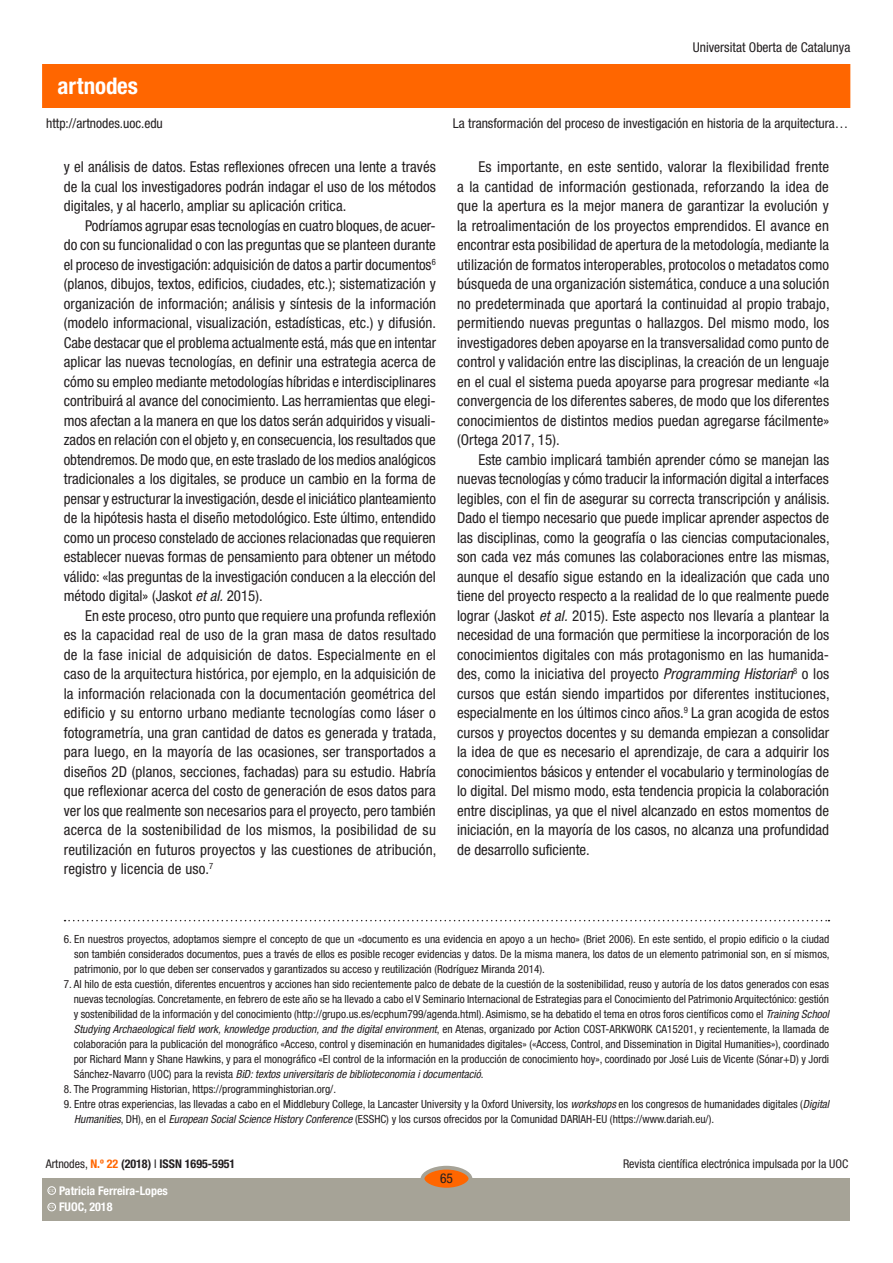
<style>
.page{position:relative;width:893px;height:1263px;background:#fff}
.page>*{position:absolute;margin:0;border:0;box-sizing:border-box;transform-origin:0 0}
.t1{font:700 condensed 22.95px "Helvetica Neue LT Std";color:#fff}
.text_general{font:condensed 15px/19.5px "Helvetica Neue LT Std";color:#231f20;text-align:justify}
.t2{font:condensed 13.5px "Helvetica Neue LT Std";color:#231f20}
.t3{font:condensed 12px "Helvetica Neue LT Std";color:#231f20}
.t4{font:700 condensed 12px "Helvetica Neue LT Std";color:#231f20}
.t5{font:700 condensed 12px "Helvetica Neue LT Std";color:#fff}
._05_NOTASRESTO{font:condensed 11.25px/15px "Helvetica Neue LT Std";color:#231f20;text-align:justify}
._04_NOTAS1{font:condensed 11.25px/15px "Helvetica Neue LT Std";color:#231f20;text-align:justify}
.t6{font:600 3.9px "Adobe Caslon Pro";color:#fff}
.s1{font-style:italic}
.s2{font-weight:400}
.s3{color:#f60}
</style>
<div class="page">
<div style="left:43px;top:65px;width:807px;height:42px;background:#f60"></div>
<div style="left:43px;top:1178px;width:807px;height:42px;background:#a6a397"></div>
<div style="left:422px;top:1168px;width:48px;height:21px;background:#f60;border-radius:50%"></div>
<div style="left:421px;top:1166px;width:51px;height:25px;border:4px solid #a6a397;border-radius:50%"></div>
<div style="left:48px;top:1203px;width:8px;height:8px;border:1px solid #fff;border-radius:50%"></div>
<div style="left:48px;top:1186px;width:8px;height:8px;border:1px solid #fff;border-radius:50%"></div>
<svg style="left:65px;top:920px;width:764px;height:1px"></svg>
<h1 class="t1" style="left:58px;top:72px;width:82px">artnodes</h1>
<p class="t2" style="left:46px;top:115px;width:118px">http://artnodes.uoc.edu</p>
<p class="text_general" style="left:64px;top:157px;width:374px">y el análisis de datos. Estas reflexiones ofrecen una lente a través de la cual los investigadores podrán indagar el uso de los métodos digitales, y al hacerlo, ampliar su aplicación critica.</p>
<p class="text_general" style="left:64px;top:216px;width:374px;text-indent:21px">Podríamos agrupar esas tecnologías en cuatro bloques, de acuer&shy;do con su funcionalidad o con las preguntas que se planteen durante el proceso de investigación: adquisición de datos a partir documentos<sup>6 </sup>(planos, dibujos, textos, edificios, ciudades, etc.); sistematización y organización de información; análisis y síntesis de la información (modelo informacional, visualización, estadísticas, etc.) y difusión.<br>Cabe destacar que el problema actualmente está, más que en intentar aplicar las nuevas tecnologías, en definir una estrategia acerca de cómo su empleo mediante metodologías híbridas e interdisciplinares contribuirá al avance del conocimiento. Las herramientas que elegi&shy;mos afectan a la manera en que los datos serán adquiridos y visuali&shy;zados en relación con el objeto y, en consecuencia, los resultados que obtendremos. De modo que, en este traslado de los medios analógicos tradicionales a los digitales, se produce un cambio en la forma de pensar y estructurar la investigación, desde el iniciático planteamiento de la hipótesis hasta el diseño metodológico. Este último, entendido como un proceso constelado de acciones relacionadas que requieren establecer nuevas formas de pensamiento para obtener un método válido: «las preguntas de la investigación conducen a la elección del método digital» (Jaskot <span class="s1">et al.</span> 2015).</p>
<p class="text_general" style="left:64px;top:606px;width:374px;text-indent:21px">En este proceso, otro punto que requiere una profunda reflexión es la capacidad real de uso de la gran masa de datos resultado de la fase inicial de adquisición de datos. Especialmente en el caso de la arquitectura histórica, por ejemplo, en la adquisición de la información relacionada con la documentación geométrica del edificio y su entorno urbano mediante tecnologías como láser o fotogrametría, una gran cantidad de datos es generada y tratada, para luego, en la mayoría de las ocasiones, ser transportados a diseños 2D (planos, secciones, fachadas) para su estudio. Habría que reflexionar acerca del costo de generación de esos datos para ver los que realmente son necesarios para el proyecto, pero también acerca de la sostenibilidad de los mismos, la posibilidad de su reutilización en futuros proyectos y las cuestiones de atribución, registro y licencia de uso.<sup>7</sup></p>
<p class="t2" style="left:693px;top:40px;width:159px">Universitat Oberta de Catalunya</p>
<p class="t2" style="left:453px;top:115px;width:397px">La transformación del proceso de investigación en historia de la arquitectura…</p>
<p class="text_general" style="left:457px;top:157px;width:374px;text-indent:21px">Es importante, en este sentido, valorar la flexibilidad frente a la cantidad de información gestionada, reforzando la idea de que la apertura es la mejor manera de garantizar la evolución y la retroalimentación de los proyectos emprendidos. El avance en encontrar esta posibilidad de apertura de la metodología, mediante la utilización de formatos interoperables, protocolos o metadatos como búsqueda de una organización sistemática, conduce a una solución no predeterminada que aportará la continuidad al propio trabajo, permitiendo nuevas preguntas o hallazgos. Del mismo modo, los investigadores deben apoyarse en la transversalidad como punto de control y validación entre las disciplinas, la creación de un lenguaje en el cual el sistema pueda apoyarse para progresar mediante «la convergencia de los diferentes saberes, de modo que los diferentes conocimientos de distintos medios puedan agregarse fácilmente» (Ortega 2017, 15).</p>
<p class="text_general" style="left:457px;top:450px;width:374px;text-indent:21px">Este cambio implicará también aprender cómo se manejan las nuevas tecnologías y cómo traducir la información digital a interfaces legibles, con el fin de asegurar su correcta transcripción y análisis.<br>Dado el tiempo necesario que puede implicar aprender aspectos de las disciplinas, como la geografía o las ciencias computacionales, son cada vez más comunes las colaboraciones entre las mismas, aunque el desafío sigue estando en la idealización que cada uno tiene del proyecto respecto a la realidad de lo que realmente puede lograr (Jaskot <span class="s1">et al.</span> 2015). Este aspecto nos llevaría a plantear la necesidad de una formación que permitiese la incorporación de los conocimientos digitales con más protagonismo en las humanida&shy;des, como la iniciativa del proyecto <span class="s1">Programming Historian</span><sup>8</sup> o los cursos que están siendo impartidos por diferentes instituciones, especialmente en los últimos cinco años.<sup>9</sup> La gran acogida de estos cursos y proyectos docentes y su demanda empiezan a consolidar la idea de que es necesario el aprendizaje, de cara a adquirir los conocimientos básicos y entender el vocabulario y terminologías de lo digital. Del mismo modo, esta tendencia propicia la colaboración entre disciplinas, ya que el nivel alcanzado en estos momentos de iniciación, en la mayoría de los casos, no alcanza una profundidad de desarrollo suficiente.</p>
<p class="_04_NOTAS1" style="left:74px;top:931px;width:757px;text-indent:-10px">6. En nuestros proyectos, adoptamos siempre el concepto de que un «documento es una evidencia en apoyo a un hecho» (Briet 2006). En este sentido, el propio edificio o la ciudad son también considerados documentos, pues a través de ellos es posible recoger evidencias y datos. De la misma manera, los datos de un elemento patrimonial son, en sí mismos, patrimonio, por lo que deben ser conservados y garantizados su acceso y reutilización (Rodríguez Miranda 2014).</p>
<p class="_05_NOTASRESTO" style="left:74px;top:976px;width:757px;text-indent:-10px">7. Al hilo de esta cuestión, diferentes encuentros y acciones han sido recientemente palco de debate de la cuestión de la sostenibilidad, reuso y autoría de los datos generados con esas nuevas tecnologías. Concretamente, en febrero de este año se ha llevado a cabo el V Seminario Internacional de Estrategias para el Conocimiento del Patrimonio Arquitectónico: gestión y sostenibilidad de la información y del conocimiento (http://grupo.us.es/ecphum799/agenda.html). Asimismo, se ha debatido el tema en otros foros científicos como el <span class="s1">Training School Studying Archaeological field work, knowledge production, and the digital environment</span>, en Atenas, organizado por Action COST-ARKWORK CA15201, y recientemente, la llamada de colaboración para la publicación del monográfico «Acceso, control y diseminación en humanidades digitales» («Access, Control, and Dissemination in Digital Humanities»), coordinado por Richard Mann y Shane Hawkins, y para el monográfico «El control de la información en la producción de conocimiento hoy», coordinado por José Luis de Vicente (Sónar+D) y Jordi Sánchez-Navarro (UOC) para la revista <span class="s1">BiD: textos universitaris de biblioteconomia i documentació</span>.</p>
<p class="_05_NOTASRESTO" style="left:64px;top:1081px;width:274px">8. The Programming Historian, https://programminghistorian.org/.</p>
<p class="_05_NOTASRESTO" style="left:74px;top:1096px;width:756px;text-indent:-10px">9. Entre otras experiencias, las llevadas a cabo en el Middlebury College, la Lancaster University y la Oxford University, los <span class="s1">workshops</span> en los congresos de humanidades digitales (<span class="s1">Digital<br>Humanities</span>, DH), en el <span class="s1">European Social Science History Conference</span> (ESSHC) y los cursos ofrecidos por la Comunidad DARIAH-EU (https://www.dariah.eu/).</p>
<p class="t4" style="left:46px;top:1157px;width:191px"><span class="s2">Artnodes,</span> <span class="s3">N.º 22</span> (2018) <span class="s2">I</span> ISSN 1695-5951</p>
<p class="t6" style="left:49px;top:1205px;width:7px">CC</p>
<p class="t5" style="left:59px;top:1200px;width:55px">FUOC, 2018</p>
<p class="t5" style="left:59px;top:1183px;width:110px">Patricia Ferreira-Lopes</p>
<p class="t6" style="left:49px;top:1188px;width:7px">CC</p>
<p class="t2" style="left:440px;top:1171px;width:14px">65</p>
<p class="t3" style="left:623px;top:1157px;width:227px">Revista científica electrónica impulsada por la UOC</p>
</div>
